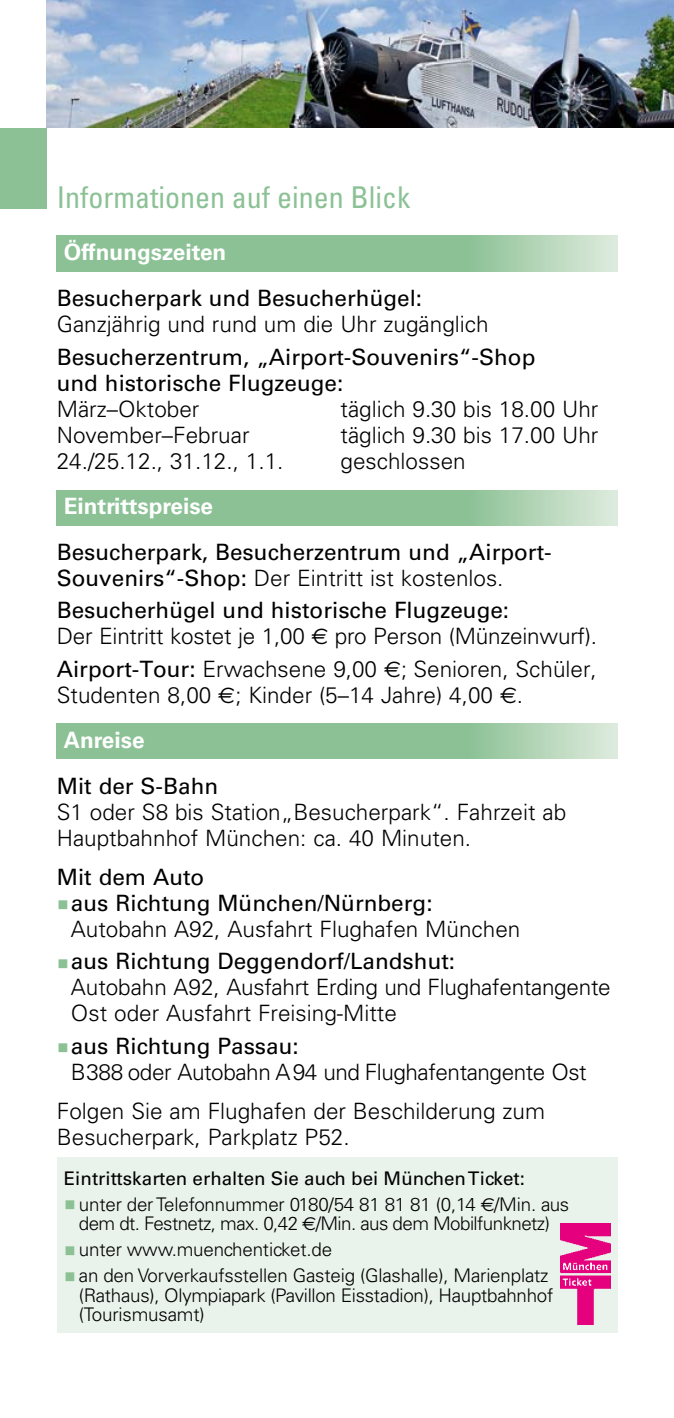
<style>
.page{position:relative;width:674px;height:1418px;background:#fff}
.page>*{position:absolute;margin:0;border:0;box-sizing:border-box;transform-origin:0 0}
.t1{font:condensed 30px "Univers";color:#8bc195}
.t2{font:300 22.5px/26px "Univers";color:#000}
.t3{font:22.5px/26px "Univers";color:#000}
.t4{font:300 22.5px/26px "Univers";letter-spacing:-.02em;color:#000}
.t5{font:700 22.5px "Univers CE";color:#fff}
.t6{font:300 18.75px/19.5px "Univers";letter-spacing:-.01em;color:#000}
.t7{font:300 18.75px/19.5px "Univers";letter-spacing:-.03em;color:#000;text-align:center}
.t8{font:18.75px "Univers";color:#000}
.s1{font-weight:300}
.s2{font-weight:400}
.s3{font-family:"Euro Sans";font-weight:400}
.s4{color:#8bc195}
</style>
<div class="page">
<svg style="left:57px;top:236px;width:560px;height:35px;background:#96c69e"></svg>
<svg style="left:57px;top:490px;width:560px;height:35px;background:#96c69e"></svg>
<svg style="left:57px;top:723px;width:560px;height:35px;background:#96c69e"></svg>
<div style="left:57px;top:1157px;width:560px;height:175px;background:#eaf3eb"></div>
<div style="left:0;top:128px;width:46px;height:80px;background:#8bc195"></div>
<img style="left:46px;top:0;width:627px;height:128px">
<img style="left:560px;top:1223px;width:49px;height:101px">
<h1 class="t1" style="left:57px;top:178px;width:355px">Informationen auf einen Blick</h1>
<p class="t5" style="left:64px;top:239px;width:164px">Öffnungszeiten</p>
<p class="t3" style="left:57px;top:285px;width:367px">Besucherpark und Besucherhügel:</p>
<p class="t2" style="left:57px;top:311px;width:433px">Ganzjährig und rund um die Uhr zugänglich</p>
<p class="t3" style="left:57px;top:344px;width:480px">Besucherzentrum, „Airport-Souvenirs“-Shop und historische Flugzeuge:</p>
<p class="t2" style="left:57px;top:395px;width:144px">März–Oktober</p>
<p class="t2" style="left:340px;top:395px;width:259px">täglich 9.30 bis 18.00 Uhr</p>
<p class="t2" style="left:57px;top:421px;width:194px">November–Februar</p>
<p class="t2" style="left:340px;top:421px;width:259px">täglich 9.30 bis 17.00 Uhr</p>
<p class="t2" style="left:57px;top:447px;width:228px">24./25.12., 31.12., 1.1.</p>
<p class="t2" style="left:340px;top:447px;width:127px">geschlossen</p>
<p class="t5" style="left:64px;top:493px;width:151px">Eintrittspreise</p>
<p class="t3" style="left:57px;top:539px;width:496px">Besucherpark, Besucherzentrum und „Airport-<br>Souvenirs“-Shop: <span class="s1">Der Eintritt ist kostenlos.</span></p>
<p class="t2" style="left:57px;top:597px;width:541px"><span class="s2">Besucherhügel und historische Flugzeuge:<br></span>Der Eintritt kostet je 1,00 <span class="s3">€</span> pro Person (Münzeinwurf).</p>
<p class="t2" style="left:57px;top:655px;width:541px"><span class="s2">Airport-Tour:</span> Erwachsene 9,00 <span class="s3">€</span>; Senioren, Schüler,<br>Studenten 8,00 <span class="s3">€</span>; Kinder (5–14 Jahre) 4,00 <span class="s3">€</span>.</p>
<p class="t5" style="left:64px;top:727px;width:82px">Anreise</p>
<p class="t3" style="left:57px;top:773px;width:163px">Mit der S-Bahn</p>
<p class="t2" style="left:57px;top:798px;width:510px">S1 oder S8 bis Station„Besucherpark“. Fahrzeit ab<br>Hauptbahnhof München: ca. 40 Minuten.</p>
<p class="t3" style="left:57px;top:864px;width:149px">Mit dem Auto</p>
<p class="t2" style="left:71px;top:889px;width:450px;text-indent:-14px"><span class="s4">○</span><span class="s2">aus Richtung München/Nürnberg:<br></span>Autobahn A92, Ausfahrt Flughafen München</p>
<p class="t2" style="left:71px;top:948px;width:541px;text-indent:-14px"><span class="s4">○</span><span class="s2">aus Richtung Deggendorf/Landshut:<br></span>Autobahn A92, Ausfahrt Erding und Flughafentangente<br>Ost oder Ausfahrt Freising-Mitte</p>
<p class="t4" style="left:71px;top:1032px;width:517px;text-indent:-14px"><span class="s4">○</span><span class="s2">aus Richtung Passau:<br></span>B 388 oder Autobahn A 94 und Flughafentangente Ost</p>
<p class="t2" style="left:57px;top:1097px;width:489px">Folgen Sie am Flughafen der Beschilderung zum<br>Besucherpark, Parkplatz P52.</p>
<p class="t8" style="left:64px;top:1166px;width:462px">Eintrittskarten erhalten Sie auch bei München Ticket:</p>
<p class="t7" style="left:64px;top:1194px;width:506px"><span class="s4">○</span>unter der Telefonnummer 0180/54 81 81 81 (0,14 <span class="s3">E</span>/Min. aus dem dt. Festnetz, max. 0,42 <span class="s3">E</span>/Min. aus dem Mobilfunknetz)</p>
<p class="t6" style="left:64px;top:1239px;width:269px"><span class="s4">○</span>unter www.muenchenticket.de</p>
<p class="t6" style="left:79px;top:1265px;width:475px;text-indent:-15px"><span class="s4">○</span>an den Vorverkaufsstellen Gasteig (Glashalle), Marienplatz (Rathaus), Olympiapark (Pavillon Eisstadion), Hauptbahnhof (Tourismusamt)</p>
</div>
